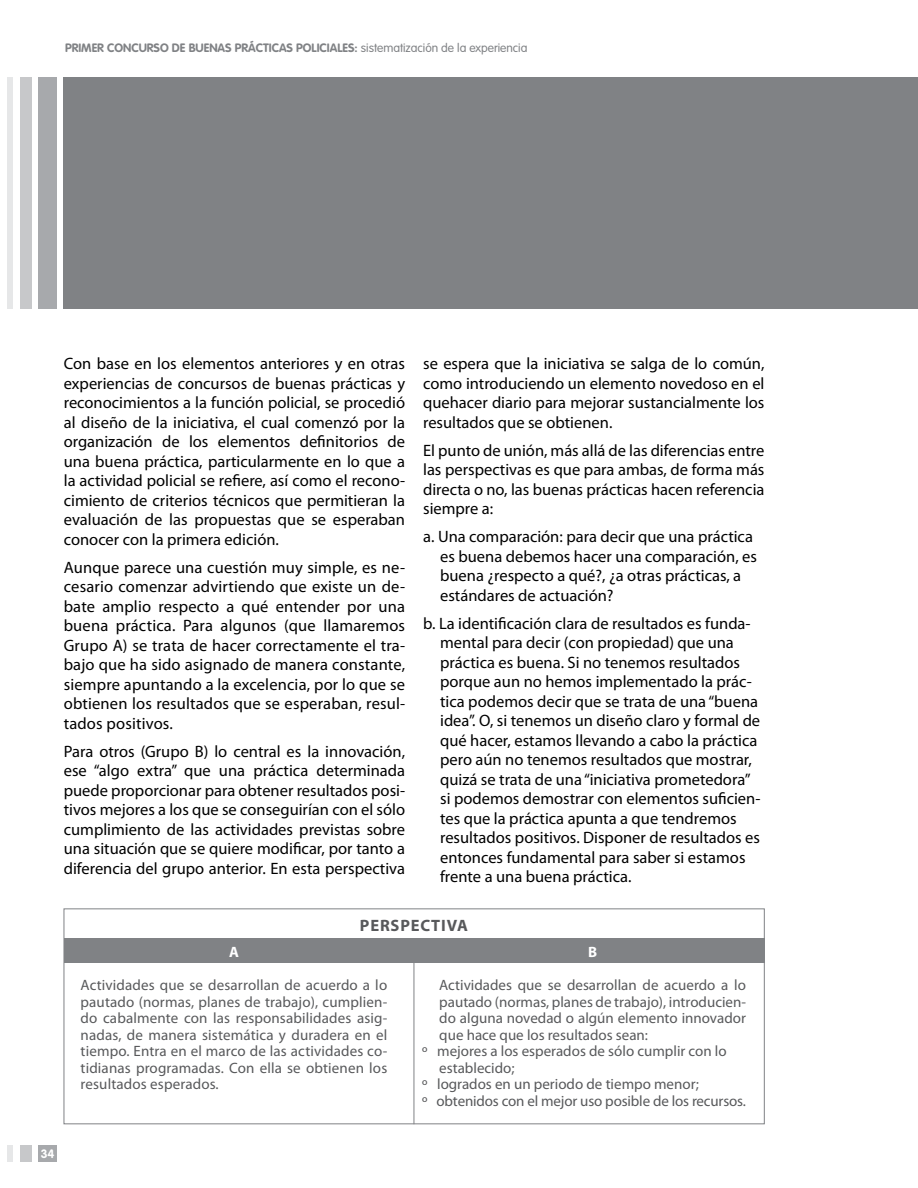
<style>
.page{position:relative;width:918px;height:1188px;background:#fff}
.page>*{position:absolute;margin:0;border:0;box-sizing:border-box;transform-origin:0 0}
.t1{font:16.5px/19.5px "Myriad Pro";color:#000;text-align:justify}
.t2{font:700 16.5px "Myriad Pro";letter-spacing:.05em;color:#58595b}
.t3{font:15px/16.5px "Myriad Pro";color:#58595b;text-align:justify}
.t4{font:700 15px "Myriad Pro";color:#fff}
.t5{font:700 12px "VAG Rounded Std";color:#808285}
.t6{font:700 12px "VAG Rounded Std";color:#fff}
.s1{font-weight:300}
</style>
<div class="page">
<div style="left:38px;top:1145px;width:19px;height:17px;background:#a7a9ac"></div>
<div style="left:20px;top:1145px;width:11px;height:17px;background:#c7c8ca"></div>
<div style="left:7px;top:1145px;width:6px;height:17px;background:#e6e7e8"></div>
<div style="left:64px;top:938px;width:700px;height:24px;background:#808285"></div>
<div style="left:64px;top:908px;width:701px;height:216px;border:1px solid #808285"></div>
<hr style="left:414px;top:946px;width:1px;height:178px;background:#808285">
<div style="left:64px;top:77px;width:854px;height:232px;background:#808285"></div>
<div style="left:38px;top:77px;width:19px;height:232px;background:#a7a9ac"></div>
<div style="left:20px;top:77px;width:11px;height:232px;background:#c7c8ca"></div>
<div style="left:7px;top:77px;width:6px;height:232px;background:#e6e7e8"></div>
<p class="t5" style="left:65px;top:40px;width:464px">PRIMER CONCURSO DE BUENAS PRÁCTICAS POLICIALES: <span class="s1">sistematización de la experiencia</span></p>
<p class="t1" style="left:64px;top:353px;width:343px">Con base en los elementos anteriores y en otras experiencias de concursos de buenas prácticas y reconocimientos a la función policial, se procedió al diseño de la iniciativa, el cual comenzó por la organización de los elementos definitorios de una buena práctica, particularmente en lo que a la actividad policial se refiere, así como el recono&shy;cimiento de criterios técnicos que permitieran la evaluación de las propuestas que se esperaban conocer con la primera edición.</p>
<p class="t1" style="left:64px;top:557px;width:343px">Aunque parece una cuestión muy simple, es ne&shy;cesario comenzar advirtiendo que existe un de&shy;bate amplio respecto a qué entender por una buena práctica. Para algunos (que llamaremos Grupo A) se trata de hacer correctamente el tra&shy;bajo que ha sido asignado de manera constante, siempre apuntando a la excelencia, por lo que se obtienen los resultados que se esperaban, resul&shy;tados positivos.</p>
<p class="t1" style="left:64px;top:741px;width:343px">Para otros (Grupo B) lo central es la innovación, ese “algo extra” que una práctica determinada puede proporcionar para obtener resultados posi&shy;tivos mejores a los que se conseguirían con el sólo cumplimiento de las actividades previstas sobre una situación que se quiere modificar, por tanto a diferencia del grupo anterior. En esta perspectiva</p>
<p class="t1" style="left:423px;top:354px;width:343px">se espera que la iniciativa se salga de lo común, como introduciendo un elemento novedoso en el quehacer diario para mejorar sustancialmente los resultados que se obtienen.</p>
<p class="t1" style="left:423px;top:440px;width:343px">El punto de unión, más allá de las diferencias entre las perspectivas es que para ambas, de forma más directa o no, las buenas prácticas hacen referencia siempre a:</p>
<p class="t1" style="left:440px;top:527px;width:318px;text-align:left;text-indent:-17px">a. Una comparación: para decir que una práctica es buena debemos hacer una comparación, es buena ¿respecto a qué?, ¿a otras prácticas, a estándares de actuación?</p>
<p class="t1" style="left:440px;top:613px;width:322px;text-align:left;text-indent:-17px">b. La identificación clara de resultados es funda&shy;mental para decir (con propiedad) que una práctica es buena. Si no tenemos resultados porque aun no hemos implementado la prác&shy;tica podemos decir que se trata de una “buena idea”. O, si tenemos un diseño claro y formal de qué hacer, estamos llevando a cabo la práctica pero aún no tenemos resultados que mostrar, quizá se trata de una “iniciativa prometedora” si podemos demostrar con elementos suficien&shy;tes que la práctica apunta a que tendremos resultados positivos. Disponer de resultados es entonces fundamental para saber si estamos frente a una buena práctica.</p>
<p class="t2" style="left:360px;top:915px;width:109px">PERSPECTIVA</p>
<p class="t4" style="left:229px;top:942px;width:11px">A</p>
<p class="t3" style="left:81px;top:977px;width:308px">Actividades que se desarrollan de acuerdo a lo pautado (normas, planes de trabajo), cumplien&shy;do cabalmente con las responsabilidades asig&shy;nadas, de manera sistemática y duradera en el tiempo. Entra en el marco de las actividades co&shy;tidianas programadas. Con ella se obtienen los resultados esperados.</p>
<p class="t4" style="left:588px;top:942px;width:11px">B</p>
<p class="t3" style="left:439px;top:977px;width:308px">Actividades que se desarrollan de acuerdo a lo</p>
<p class="t3" style="left:439px;top:993px;width:308px">pautado (normas, planes de trabajo), introducien-</p>
<p class="t3" style="left:439px;top:1010px;width:308px">do alguna novedad o algún elemento innovador</p>
<p class="t3" style="left:439px;top:1026px;width:210px">que hace que los resultados sean:</p>
<p class="t3" style="left:422px;top:1043px;width:306px">o mejores a los esperados de sólo cumplir con lo</p>
<p class="t3" style="left:439px;top:1059px;width:77px">establecido;</p>
<p class="t3" style="left:422px;top:1076px;width:278px">o logrados en un periodo de tiempo menor;</p>
<p class="t3" style="left:422px;top:1092px;width:325px">o obtenidos con el mejor uso posible de los recursos.</p>
<p class="t6" style="left:41px;top:1147px;width:15px">34</p>
</div>
